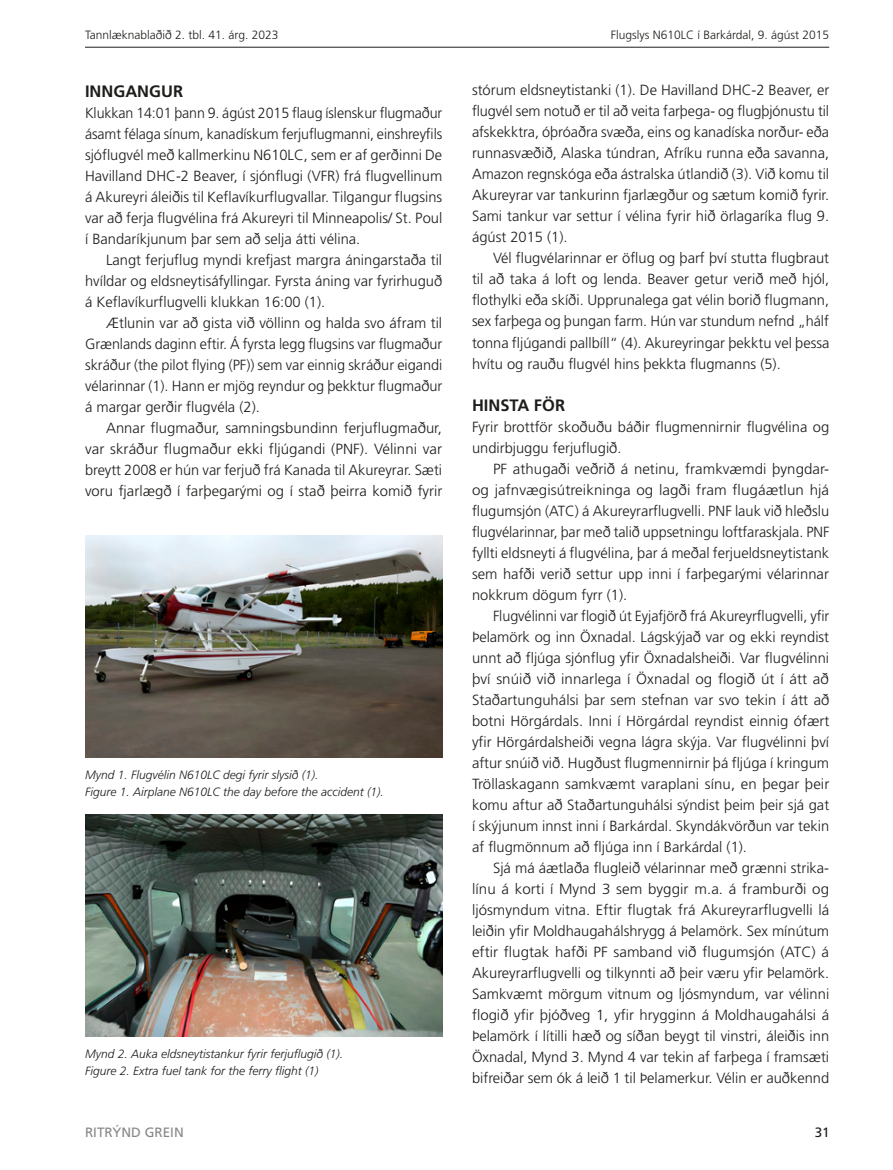
<style>
.page{position:relative;width:893px;height:1170px;background:#fff}
.page>*{position:absolute;margin:0;border:0;box-sizing:border-box;transform-origin:0 0}
.t1{font:700 16.5px "Frutiger LT Std";color:#1d1d1b}
.t2{font:300 14.7px/21px "Frutiger LT Std";color:#1d1d1b;text-align:justify}
.t3{font:13.5px "Frutiger LT Std";color:#878787}
.t4{font:13.5px "Frutiger LT Std";color:#1d1d1b}
.t5{font:italic 300 12px/16.5px "Frutiger LT Std";color:#1d1d1b}
.t6{font:300 12px "Frutiger LT Std";color:#1d1d1b}
</style>
<div class="page">
<hr style="left:85px;top:47px;width:744px;height:1px;background:#1d1d1b">
<img style="left:85px;top:535px;width:357px;height:222px">
<img style="left:85px;top:814px;width:357px;height:221px">
<p class="t6" style="left:85px;top:28px;width:195px">Tannlæknablaðið 2. tbl. 41. árg. 2023</p>
<p class="t6" style="left:611px;top:28px;width:220px">Flugslys N610LC í Barkárdal, 9. ágúst 2015</p>
<p class="t1" style="left:85px;top:81px;width:100px">INNGANGUR</p>
<p class="t2" style="left:85px;top:102px;width:359px">Klukkan 14:01 þann 9. ágúst 2015 flaug íslenskur flugmaður ásamt félaga sínum, kanadískum ferjuflugmanni, einshreyfils sjóflugvél með kallmerkinu N610LC, sem er af gerðinni De Havilland DHC-2 Beaver, í sjónflugi (VFR) frá flugvellinum á Akureyri áleiðis til Keflavíkurflugvallar. Tilgangur flugsins var að ferja flugvélina frá Akureyri til Minneapolis/ St. Poul í Bandaríkjunum þar sem að selja átti vélina.</p>
<p class="t2" style="left:85px;top:249px;width:359px;text-indent:21px">Langt ferjuflug myndi krefjast margra áningarstaða til hvíldar og eldsneytisáfyllingar. Fyrsta áning var fyrirhuguð á Keflavíkurflugvelli klukkan 16:00 (1).</p>
<p class="t2" style="left:85px;top:312px;width:359px;text-indent:21px">Ætlunin var að gista við völlinn og halda svo áfram til Grænlands daginn eftir. Á fyrsta legg flugsins var flugmaður skráður (the pilot flying (PF)) sem var einnig skráður eigandi vélarinnar (1). Hann er mjög reyndur og þekktur flugmaður á margar gerðir flugvéla (2).</p>
<p class="t2" style="left:85px;top:417px;width:359px;text-indent:21px">Annar flugmaður, samningsbundinn ferjuflugmaður, var skráður flugmaður ekki fljúgandi (PNF). Vélinni var breytt 2008 er hún var ferjuð frá Kanada til Akureyrar. Sæti voru fjarlægð í farþegarými og í stað þeirra komið fyrir</p>
<p class="t5" style="left:85px;top:766px;width:300px">Mynd 1. Flugvélin N610LC degi fyrir slysið (1).<br>Figure 1. Airplane N610LC the day before the accident (1).</p>
<p class="t5" style="left:85px;top:1045px;width:260px">Mynd 2. Auka eldsneytistankur fyrir ferjuflugið (1).<br>Figure 2. Extra fuel tank for the ferry flight (1)</p>
<p class="t2" style="left:472px;top:80px;width:359px">stórum eldsneytistanki (1). De Havilland DHC-2 Beaver, er flugvél sem notuð er til að veita farþega- og flugþjónustu til afskekktra, óþróaðra svæða, eins og kanadíska norður- eða runnasvæðið, Alaska túndran, Afríku runna eða savanna, Amazon regnskóga eða ástralska útlandið (3). Við komu til Akureyrar var tankurinn fjarlægður og sætum komið fyrir.<br>Sami tankur var settur í vélina fyrir hið örlagaríka flug 9. ágúst 2015 (1).</p>
<p class="t2" style="left:472px;top:248px;width:359px;text-indent:21px">Vél flugvélarinnar er öflug og þarf því stutta flugbraut til að taka á loft og lenda. Beaver getur verið með hjól, flothylki eða skíði. Upprunalega gat vélin borið flugmann, sex farþega og þungan farm. Hún var stundum nefnd „hálf tonna fljúgandi pallbíll“ (4). Akureyringar þekktu vel þessa hvítu og rauðu flugvél hins þekkta flugmanns (5).</p>
<p class="t1" style="left:472px;top:395px;width:95px">HINSTA FÖR</p>
<p class="t2" style="left:472px;top:416px;width:359px">Fyrir brottför skoðuðu báðir flugmennirnir flugvélina og undirbjuggu ferjuflugið.</p>
<p class="t2" style="left:472px;top:458px;width:359px;text-indent:21px">PF athugaði veðrið á netinu, framkvæmdi þyngdar&shy;og jafnvægisútreikninga og lagði fram flugáætlun hjá flugumsjón (ATC) á Akureyrarflugvelli. PNF lauk við hleðslu flugvélarinnar, þar með talið uppsetningu loftfaraskjala. PNF fyllti eldsneyti á flugvélina, þar á meðal ferjueldsneytistank sem hafði verið settur upp inni í farþegarými vélarinnar nokkrum dögum fyrr (1).</p>
<p class="t2" style="left:472px;top:605px;width:359px;text-indent:21px">Flugvélinni var flogið út Eyjafjörð frá Akureyrflugvelli, yfir Þelamörk og inn Öxnadal. Lágskýjað var og ekki reyndist unnt að fljúga sjónflug yfir Öxnadalsheiði. Var flugvélinni því snúið við innarlega í Öxnadal og flogið út í átt að Staðartunguhálsi þar sem stefnan var svo tekin í átt að botni Hörgárdals. Inni í Hörgárdal reyndist einnig ófært yfir Hörgárdalsheiði vegna lágra skýja. Var flugvélinni því aftur snúið við. Hugðust flugmennirnir þá fljúga í kringum Tröllaskagann samkvæmt varaplani sínu, en þegar þeir komu aftur að Staðartunguhálsi sýndist þeim þeir sjá gat í skýjunum innst inni í Barkárdal. Skyndákvörðun var tekin af flugmönnum að fljúga inn í Barkárdal (1).</p>
<p class="t2" style="left:472px;top:857px;width:359px;text-indent:21px">Sjá má áætlaða flugleið vélarinnar með grænni strika&shy;línu á korti í Mynd 3 sem byggir m.a. á framburði og ljósmyndum vitna. Eftir flugtak frá Akureyrarflugvelli lá leiðin yfir Moldhaugahálshrygg á Þelamörk. Sex mínútum eftir flugtak hafði PF samband við flugumsjón (ATC) á Akureyrarflugvelli og tilkynnti að þeir væru yfir Þelamörk.<br>Samkvæmt mörgum vitnum og ljósmyndum, var vélinni flogið yfir þjóðveg 1, yfir hrygginn á Moldhaugahálsi á Þelamörk í lítilli hæð og síðan beygt til vinstri, áleiðis inn Öxnadal, Mynd 3. Mynd 4 var tekin af farþega í framsæti bifreiðar sem ók á leið 1 til Þelamerkur. Vélin er auðkennd</p>
<p class="t3" style="left:85px;top:1124px;width:100px">RITRÝND GREIN</p>
<p class="t4" style="left:815px;top:1124px;width:17px">31</p>
</div>
